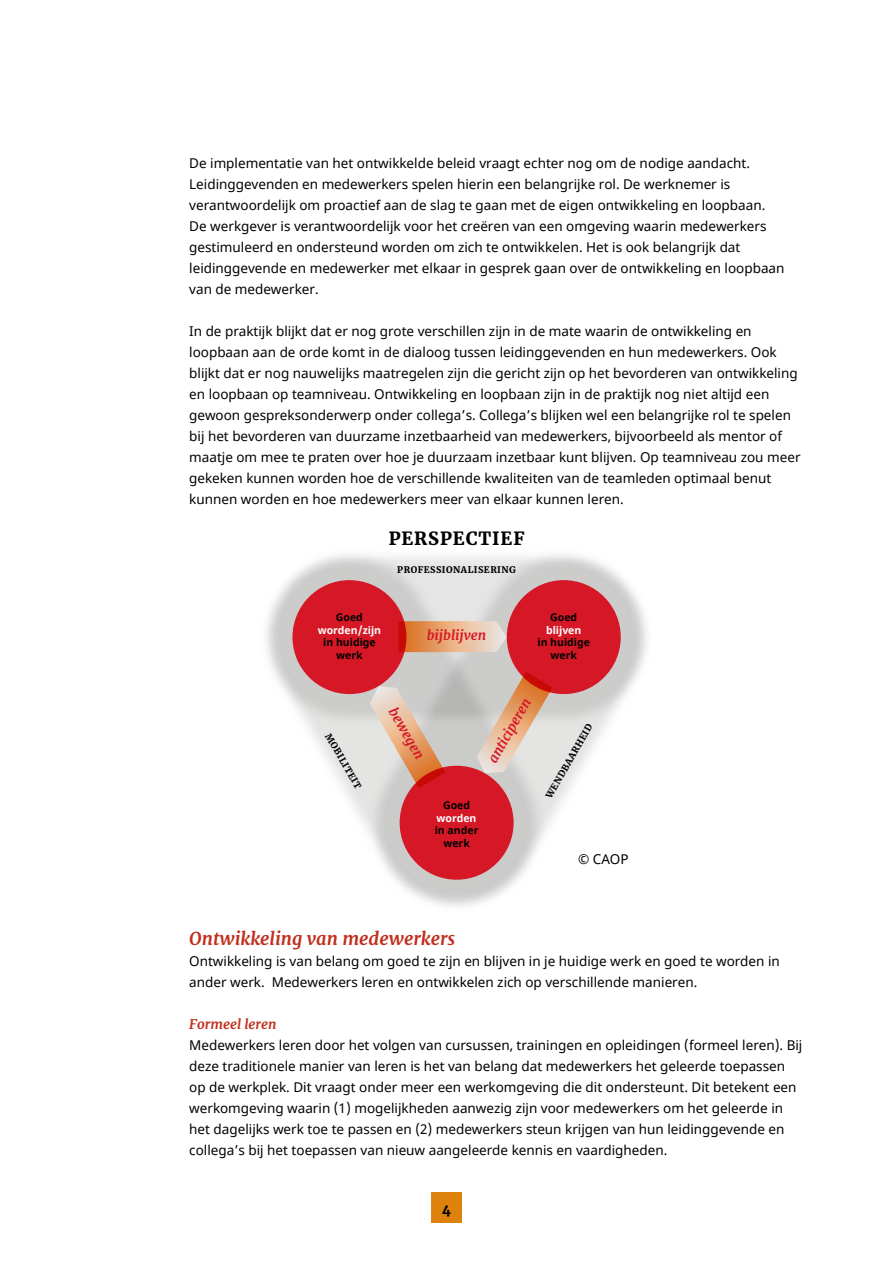
<style>
.page{position:relative;width:893px;height:1263px;background:#fff}
.page>*{position:absolute;margin:0;border:0;box-sizing:border-box;transform-origin:0 0}
.t1{font:italic 700 18px "Merriweather";color:#c12e1d}
.t2{font:700 18px "Merriweather";letter-spacing:.05em;color:#000}
.t3{font:13.5px/21px "Noto Sans";color:#000}
.t4{font:italic 700 13.5px "Merriweather";color:#d61726}
.t5{font:italic 700 13.5px "Merriweather";color:#c12e1d}
.t6{font:700 13.5px "Merriweather Sans";color:#000}
.t7{font:700 10.5px/12.6px "Noto Sans";color:#000;text-align:center}
.t8{font:700 10.5px "Noto Sans";color:#fff}
.t9{font:700 9px "Merriweather";letter-spacing:.05em;color:#000}
</style>
<div class="page">
<div style="left:431px;top:1192px;width:31px;height:31px;background:#de820e"></div>
<img style="left:563px;top:554px;width:84px;height:245px">
<img style="left:266px;top:554px;width:297px;height:353px">
<div style="left:292px;top:580px;width:114px;height:114px;background:#d61726;border-radius:50%"></div>
<div style="left:507px;top:580px;width:114px;height:114px;background:#d61726;border-radius:50%"></div>
<div style="left:400px;top:766px;width:114px;height:114px;background:#d61726;border-radius:50%"></div>
<svg style="left:399px;top:621px;width:108px;height:31px;background:#e3a680"></svg>
<svg style="left:477px;top:672px;width:76px;height:101px;background:#dbbaa9"></svg>
<svg style="left:370px;top:686px;width:75px;height:102px;background:#dab9a9"></svg>
<p class="t3" style="left:189px;top:153px;width:597px">De implementatie van het ontwikkelde beleid vraagt echter nog om de nodige aandacht.<br>Leidinggevenden en medewerkers spelen hierin een belangrijke rol. De werknemer is verantwoordelijk om proactief aan de slag te gaan met de eigen ontwikkeling en loopbaan.<br>De werkgever is verantwoordelijk voor het creëren van een omgeving waarin medewerkers gestimuleerd en ondersteund worden om zich te ontwikkelen. Het is ook belangrijk dat leidinggevende en medewerker met elkaar in gesprek gaan over de ontwikkeling en loopbaan van de medewerker.</p>
<p class="t3" style="left:189px;top:321px;width:613px">In de praktijk blijkt dat er nog grote verschillen zijn in de mate waarin de ontwikkeling en loopbaan aan de orde komt in de dialoog tussen leidinggevenden en hun medewerkers. Ook blijkt dat er nog nauwelijks maatregelen zijn die gericht zijn op het bevorderen van ontwikkeling en loopbaan op teamniveau. Ontwikkeling en loopbaan zijn in de praktijk nog niet altijd een gewoon gespreksonderwerp onder collega’s. Collega’s blijken wel een belangrijke rol te spelen bij het bevorderen van duurzame inzetbaarheid van medewerkers, bijvoorbeeld als mentor of maatje om mee te praten over hoe je duurzaam inzetbaar kunt blijven. Op teamniveau zou meer gekeken kunnen worden hoe de verschillende kwaliteiten van de teamleden optimaal benut kunnen worden en hoe medewerkers meer van elkaar kunnen leren.</p>
<h1 class="t2" style="left:389px;top:527px;width:137px">PERSPECTIEF</h1>
<p class="t7" style="left:336px;top:611px;width:28px">Goed</p>
<p class="t8" style="left:318px;top:622px;width:65px">worden/zijn</p>
<p class="t7" style="left:323px;top:636px;width:54px">in huidige werk</p>
<p class="t9" style="left:397px;top:563px;width:120px">PROFESSIONALISERING</p>
<p class="t4" style="left:427px;top:626px;width:61px">bijblijven</p>
<p class="t7" style="left:550px;top:611px;width:28px">Goed</p>
<p class="t8" style="left:546px;top:622px;width:37px">blijven</p>
<p class="t7" style="left:537px;top:636px;width:54px">in huidige werk</p>
<p class="t4" style="left:484px;top:757px;width:73px;rotate:-60deg">anticiperen</p>
<p class="t4" style="left:400px;top:704px;width:58px;rotate:60deg">bewegen</p>
<p class="t9" style="left:333px;top:731px;width:64px;rotate:60deg">MOBILITEIT</p>
<p class="t9" style="left:543px;top:794px;width:85px;rotate:-60deg">WENDBAARHEID</p>
<p class="t7" style="left:443px;top:799px;width:28px">Goed</p>
<p class="t8" style="left:437px;top:810px;width:41px">worden</p>
<p class="t7" style="left:435px;top:824px;width:45px">in ander werk</p>
<p class="t3" style="left:578px;top:849px;width:52px">© CAOP</p>
<h1 class="t1" style="left:189px;top:926px;width:267px">Ontwikkeling van medewerkers</h1>
<p class="t3" style="left:189px;top:951px;width:592px">Ontwikkeling is van belang om goed te zijn en blijven in je huidige werk en goed te worden in ander werk. Medewerkers leren en ontwikkelen zich op verschillende manieren.</p>
<p class="t5" style="left:189px;top:1015px;width:89px">Formeel leren</p>
<p class="t3" style="left:189px;top:1035px;width:615px">Medewerkers leren door het volgen van cursussen, trainingen en opleidingen (formeel leren). Bij deze traditionele manier van leren is het van belang dat medewerkers het geleerde toepassen op de werkplek. Dit vraagt onder meer een werkomgeving die dit ondersteunt. Dit betekent een werkomgeving waarin (1) mogelijkheden aanwezig zijn voor medewerkers om het geleerde in het dagelijks werk toe te passen en (2) medewerkers steun krijgen van hun leidinggevende en collega’s bij het toepassen van nieuw aangeleerde kennis en vaardigheden.</p>
<p class="t6" style="left:442px;top:1200px;width:11px">4</p>
</div>
